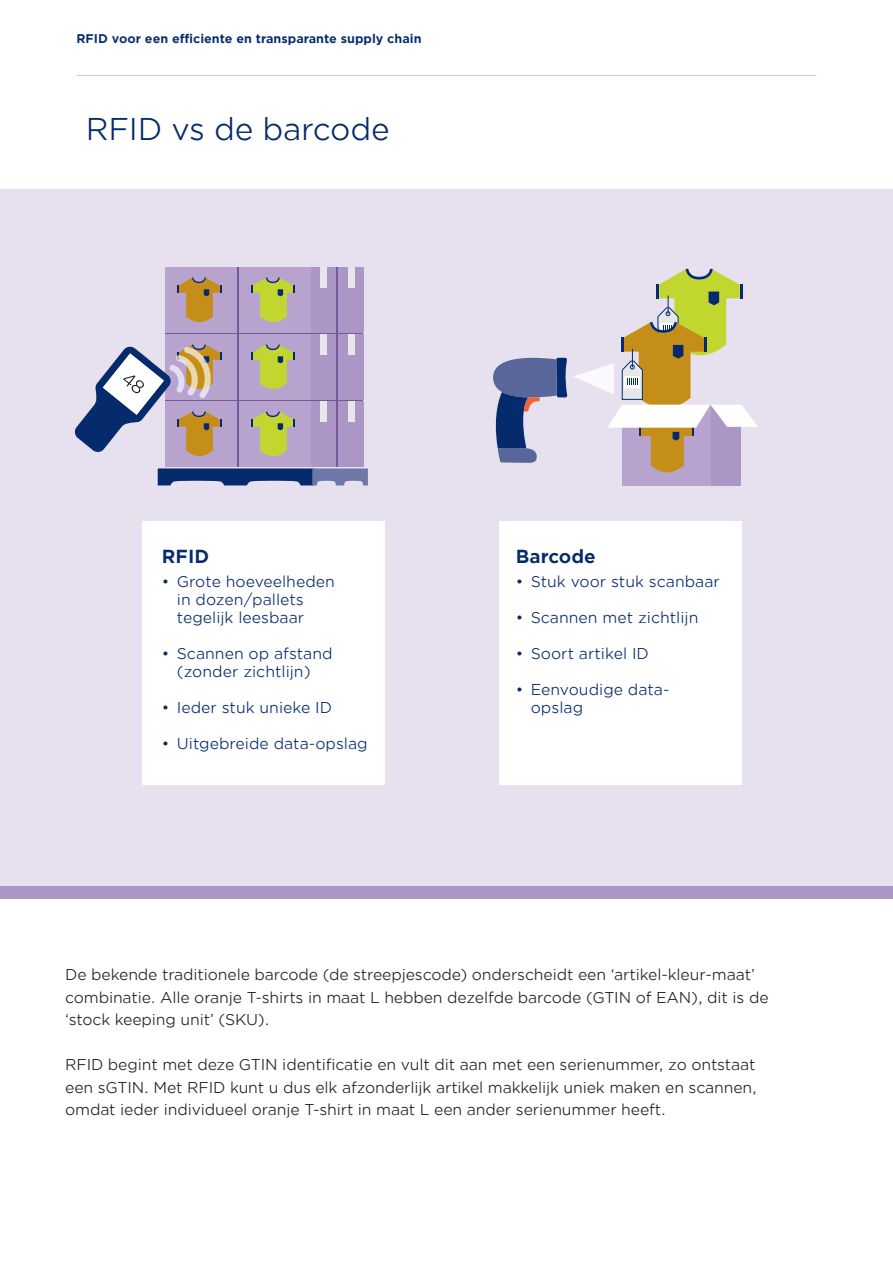
<style>
.page{position:relative;width:893px;height:1263px;background:#fff}
.page>*{position:absolute;margin:0;border:0;box-sizing:border-box;transform-origin:0 0}
.Kop{font:30px "Gotham Office";letter-spacing:-.01em;color:#052b6c}
.t1{font:700 18px "Gotham Office";color:#052b6c}
.Bodytekst{font:15px "Gotham Office";letter-spacing:-.01em;color:#231f20}
.t2{font:15px/18px "Gotham Office";color:#052b6c}
.t3{font:700 12px "Gotham Office";color:#052b6c}
</style>
<div class="page">
<hr style="left:77px;top:75px;width:739px;height:1px;background:#d0c5e0">
<div style="left:0;top:189px;width:893px;height:703px;background:#e6e0ef"></div>
<div style="left:165px;top:267px;width:198px;height:200px;background:#745899"></div>
<div style="left:338px;top:401px;width:25px;height:66px;background:#ac96c6"></div>
<div style="left:348px;top:401px;width:6px;height:20px;background:#e6e7e9"></div>
<div style="left:165px;top:401px;width:72px;height:66px;background:#b7a3ce"></div>
<div style="left:264px;top:401px;width:72px;height:66px;background:#ac96c6"></div>
<div style="left:239px;top:401px;width:72px;height:66px;background:#b7a3ce"></div>
<svg style="left:251px;top:411px;width:76px;height:45px"></svg>
<div style="left:320px;top:401px;width:7px;height:20px;background:#e6e7e9"></div>
<div style="left:338px;top:334px;width:25px;height:66px;background:#ac96c6"></div>
<div style="left:348px;top:334px;width:6px;height:20px;background:#e6e7e9"></div>
<div style="left:165px;top:334px;width:72px;height:66px;background:#b7a3ce"></div>
<div style="left:264px;top:334px;width:72px;height:66px;background:#ac96c6"></div>
<div style="left:239px;top:334px;width:72px;height:66px;background:#b7a3ce"></div>
<svg style="left:251px;top:345px;width:76px;height:44px"></svg>
<div style="left:320px;top:334px;width:7px;height:20px;background:#e6e7e9"></div>
<div style="left:338px;top:267px;width:25px;height:66px;background:#ac96c6"></div>
<div style="left:348px;top:267px;width:6px;height:20px;background:#e6e7e9"></div>
<div style="left:165px;top:267px;width:72px;height:66px;background:#b7a3ce"></div>
<svg style="left:177px;top:278px;width:44px;height:44px"></svg>
<div style="left:264px;top:267px;width:72px;height:66px;background:#ac96c6"></div>
<div style="left:239px;top:267px;width:72px;height:66px;background:#b7a3ce"></div>
<svg style="left:251px;top:278px;width:76px;height:44px"></svg>
<div style="left:320px;top:267px;width:7px;height:20px;background:#e6e7e9"></div>
<svg style="left:158px;top:468px;width:210px;height:17px;background:#445c90"></svg>
<div style="left:143px;top:521px;width:242px;height:263px;background:#fff"></div>
<div style="left:500px;top:521px;width:242px;height:263px;background:#fff"></div>
<svg style="left:493px;top:357px;width:74px;height:106px"></svg>
<div style="left:710px;top:405px;width:31px;height:80px;background:#ac96c6"></div>
<div style="left:622px;top:405px;width:88px;height:80px;background:#b7a3ce"></div>
<svg style="left:574px;top:269px;width:184px;height:203px"></svg>
<svg style="left:74px;top:345px;width:147px;height:111px"></svg>
<div style="left:0;top:886px;width:893px;height:13px;background:#ac96c6"></div>
<p class="t3" style="left:77px;top:30px;width:346px">RFID voor een efficiente en transparante supply chain</p>
<p class="Kop" style="left:86px;top:109px;width:305px">RFID vs de barcode</p>
<p class="t1" style="left:162px;top:543px;width:49px">RFID</p>
<p class="t2" style="left:177px;top:572px;width:160px;text-indent:-15px">• Grote hoeveelheden in dozen/pallets tegelijk leesbaar</p>
<p class="t2" style="left:162px;top:644px;width:172px;text-align:center">• Scannen op afstand (zonder zichtlijn)</p>
<p class="t2" style="left:162px;top:698px;width:172px">• Ieder stuk unieke ID</p>
<p class="t2" style="left:162px;top:734px;width:207px">• Uitgebreide data-opslag</p>
<p class="t1" style="left:516px;top:543px;width:81px">Barcode</p>
<p class="t2" style="left:516px;top:572px;width:206px">• Stuk voor stuk scanbaar</p>
<p class="t2" style="left:516px;top:608px;width:184px">• Scannen met zichtlijn</p>
<p class="t2" style="left:516px;top:644px;width:135px">• Soort artikel ID</p>
<p class="t2" style="left:531px;top:680px;width:140px;text-indent:-15px">• Eenvoudige data&shy;opslag</p>
<p class="Bodytekst" style="left:65px;top:965px;width:691px">De bekende traditionele barcode (de streepjescode) onderscheidt een ‘artikel-kleur-maat’</p>
<p class="Bodytekst" style="left:65px;top:987px;width:705px">combinatie. Alle oranje T-shirts in maat L hebben dezelfde barcode (GTIN of EAN), dit is de</p>
<p class="Bodytekst" style="left:65px;top:1010px;width:206px">‘stock keeping unit’ (SKU).</p>
<p class="Bodytekst" style="left:65px;top:1055px;width:692px">RFID begint met deze GTIN identificatie en vult dit aan met een serienummer, zo ontstaat</p>
<p class="Bodytekst" style="left:65px;top:1077px;width:693px">een sGTIN. Met RFID kunt u dus elk afzonderlijk artikel makkelijk uniek maken en scannen,</p>
<p class="Bodytekst" style="left:65px;top:1100px;width:602px">omdat ieder individueel oranje T-shirt in maat L een ander serienummer heeft.</p>
</div>
